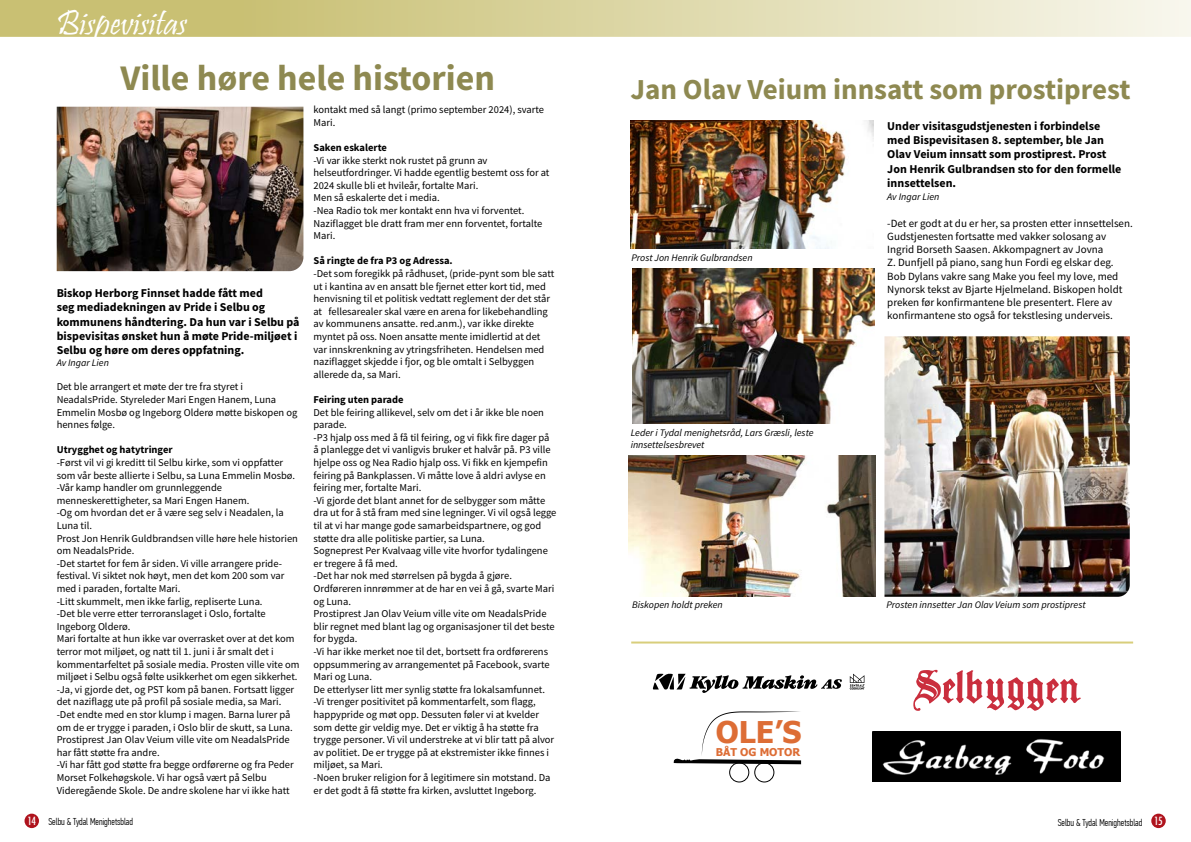
<style>
.page{position:relative;width:1191px;height:842px;background:#fff}
.page>*{position:absolute;margin:0;border:0;box-sizing:border-box;transform-origin:0 0}
.t1{font:700 36px "Source Sans Pro";color:#8e8951}
.t2{font:36px "Pristina";color:#fff}
.t3{font:700 29.9px "Tahoma";color:#dd6d35}
.t4{font:700 29px "Source Sans Pro";color:#8e8951}
.t5{font:700 12px/14.4px "Source Sans Pro";color:#000}
.t6{font:11px/13.2px "Source Sans Pro";color:#000}
.t7{font:700 10.8px "Tahoma";color:#dd6d35}
.t8{font:10.5px/12.6px "Source Sans Pro";color:#000}
.t9{font:700 10.5px "Source Sans Pro";color:#000}
.t10{font:italic 10px/12px "Source Sans Pro";color:#000}
.t11{font:300 10px "PF Din Text Comp Pro";color:#000}
.s1{font-family:"Futura";font-weight:500;font-stretch:condensed;font-size:11px;color:#fff}
</style>
<div class="page">
<div style="left:25px;top:814px;width:14px;height:14px;background:#af131d;border-radius:50%"></div>
<div style="left:1151px;top:814px;width:14px;height:14px;background:#af131d;border-radius:50%"></div>
<svg style="left:0;top:0;width:1191px;height:37px;background:#dbd6a4"></svg>
<img style="left:57px;top:107px;width:246px;height:164px">
<img style="left:630px;top:121px;width:244px;height:128px">
<img style="left:632px;top:268px;width:242px;height:155px">
<img style="left:884px;top:336px;width:245px;height:261px">
<img style="left:629px;top:455px;width:246px;height:142px">
<img style="left:872px;top:731px;width:249px;height:50px">
<svg style="left:913px;top:669px;width:168px;height:42px"></svg>
<svg style="left:653px;top:674px;width:189px;height:19px"></svg>
<svg style="left:849px;top:674px;width:15px;height:15px"></svg>
<svg style="left:673px;top:711px;width:128px;height:53px"></svg>
<div style="left:729px;top:762px;width:20px;height:20px;border:1px solid #010101;border-radius:50%"></div>
<div style="left:754px;top:762px;width:20px;height:20px;border:1px solid #010101;border-radius:50%"></div>
<hr style="left:631px;top:641px;width:502px;height:2px;background:#d8ce7b">
<h1 class="t2" style="left:56px;top:2px;width:132px">Bispevisitas</h1>
<h1 class="t1" style="left:120px;top:54px;width:376px">Ville høre hele historien</h1>
<p class="t5" style="left:57px;top:285px;width:244px">Biskop Herborg Finnset hadde fått med<br>seg mediadekningen av Pride i Selbu og kommunens håndtering. Da hun var i Selbu på bispevisitas ønsket hun å møte Pride-miljøet i Selbu og høre om deres oppfatning.</p>
<p class="t10" style="left:57px;top:357px;width:54px">Av Ingar Lien</p>
<p class="t8" style="left:57px;top:380px;width:242px">Det ble arrangert et møte der tre fra styret i NeadalsPride. Styreleder Mari Engen Hanem, Luna Emmelin Mosbø og Ingeborg Olderø møtte biskopen og hennes følge.</p>
<p class="t9" style="left:57px;top:443px;width:117px">Utrygghet og hatytringer</p>
<p class="t8" style="left:57px;top:456px;width:244px">-Først vil vi gi kreditt til Selbu kirke, som vi oppfatter som vår beste allierte i Selbu, sa Luna Emmelin Mosbø. -Vår kamp handler om grunnleggende menneskerettigheter, sa Mari Engen Hanem.<br>-Og om hvordan det er å være seg selv i Neadalen, la Luna til.<br>Prost Jon Henrik Guldbrandsen ville høre hele historien om NeadalsPride.<br>-Det startet for fem år siden. Vi ville arrangere pride&shy;festival. Vi siktet nok høyt, men det kom 200 som var med i paraden, fortalte Mari.<br>-Litt skummelt, men ikke farlig, repliserte Luna.<br>-Det ble verre etter terroranslaget i Oslo, fortalte Ingeborg Olderø.<br>Mari fortalte at hun ikke var overrasket over at det kom terror mot miljøet, og natt til 1. juni i år smalt det i kommentarfeltet på sosiale media. Prosten ville vite om miljøet i Selbu også følte usikkerhet om egen sikkerhet. -Ja, vi gjorde det, og PST kom på banen. Fortsatt ligger det naziflagg ute på profil på sosiale media, sa Mari. -Det endte med en stor klump i magen. Barna lurer på om de er trygge i paraden, i Oslo blir de skutt, sa Luna.<br>Prostiprest Jan Olav Veium ville vite om NeadalsPride har fått støtte fra andre.<br>-Vi har fått god støtte fra begge ordførerne og fra Peder Morset Folkehøgskole. Vi har også vært på Selbu Videregående Skole. De andre skolene har vi ikke hatt</p>
<p class="t8" style="left:313px;top:103px;width:232px">kontakt med så langt (primo september 2024), svarte<br>Mari.</p>
<p class="t9" style="left:313px;top:140px;width:75px">Saken eskalerte</p>
<p class="t8" style="left:313px;top:154px;width:237px">-Vi var ikke sterkt nok rustet på grunn av helseutfordringer. Vi hadde egentlig bestemt oss for at 2024 skulle bli et hvileår, fortalte Mari.<br>Men så eskalerte det i media.<br>-Nea Radio tok mer kontakt enn hva vi forventet.<br>Naziflagget ble dratt fram mer enn forventet, fortalte Mari.</p>
<p class="t9" style="left:313px;top:254px;width:141px">Så ringte de fra P3 og Adressa.</p>
<p class="t8" style="left:313px;top:267px;width:242px">-Det som foregikk på rådhuset, (pride-pynt som ble satt ut i kantina av en ansatt ble fjernet etter kort tid, med henvisning til et politisk vedtatt reglement der det står at fellesarealer skal være en arena for likebehandling av kommunens ansatte. red.anm.), var ikke direkte myntet på oss. Noen ansatte mente imidlertid at det var innskrenkning av ytringsfriheten. Hendelsen med naziflagget skjedde i fjor, og ble omtalt i Selbyggen allerede da, sa Mari.</p>
<p class="t9" style="left:313px;top:392px;width:92px">Feiring uten parade</p>
<p class="t8" style="left:313px;top:406px;width:244px">Det ble feiring allikevel, selv om det i år ikke ble noen parade.<br>-P3 hjalp oss med å få til feiring, og vi fikk fire dager på å planlegge det vi vanligvis bruker et halvår på. P3 ville hjelpe oss og Nea Radio hjalp oss. Vi fikk en kjempefin feiring på Bankplassen. Vi måtte love å aldri avlyse en feiring mer, fortalte Mari.<br>-Vi gjorde det blant annet for de selbygger som måtte dra ut for å stå fram med sine legninger. Vi vil også legge til at vi har mange gode samarbeidspartnere, og god støtte dra alle politiske partier, sa Luna.<br>Sogneprest Per Kvalvaag ville vite hvorfor tydalingene er tregere å få med.<br>-Det har nok med størrelsen på bygda å gjøre.<br>Ordføreren innrømmer at de har en vei å gå, svarte Mari og Luna.<br>Prostiprest Jan Olav Veium ville vite om NeadalsPride blir regnet med blant lag og organisasjoner til det beste for bygda.<br>-Vi har ikke merket noe til det, bortsett fra ordførerens oppsummering av arrangementet på Facebook, svarte Mari og Luna.<br>De etterlyser litt mer synlig støtte fra lokalsamfunnet. -Vi trenger positivitet på kommentarfelt, som flagg, happypride og møt opp. Dessuten føler vi at kvelder som dette gir veldig mye. Det er viktig å ha støtte fra trygge personer. Vi vil understreke at vi blir tatt på alvor av politiet. De er trygge på at ekstremister ikke finnes i miljøet, sa Mari.<br>-Noen bruker religion for å legitimere sin motstand. Da er det godt å få støtte fra kirken, avsluttet Ingeborg.</p>
<h3 class="t4" style="left:630px;top:70px;width:501px">Jan Olav Veium innsatt som prostiprest</h3>
<p class="t10" style="left:631px;top:252px;width:123px">Prost Jon Henrik Gulbrandsen</p>
<p class="t10" style="left:630px;top:426px;width:184px">Leder i Tydal menighetsråd, Lars Græsli, leste innsettelsesbrevet</p>
<p class="t5" style="left:887px;top:118px;width:236px">Under visitasgudstjenesten i forbindelse med Bispevisitasen 8. september, ble Jan Olav Veium innsatt som prostiprest. Prost Jon Henrik Gulbrandsen sto for den formelle innsettelsen.</p>
<p class="t10" style="left:887px;top:191px;width:54px">Av Ingar Lien</p>
<p class="t6" style="left:887px;top:216px;width:247px">-Det er godt at du er her, sa prosten etter innsettelsen.<br>Gudstjenesten fortsatte med vakker solosang av Ingrid Borseth Saasen. Akkompagnert av Jovna<br>Z. Dunfjell på piano, sang hun Fordi eg elskar deg.<br>Bob Dylans vakre sang Make you feel my love, med Nynorsk tekst av Bjarte Hjelmeland. Biskopen holdt preken før konfirmantene ble presentert. Flere av konfirmantene sto også for tekstlesing underveis.</p>
<p class="t10" style="left:632px;top:598px;width:92px">Biskopen holdt preken</p>
<p class="t10" style="left:886px;top:598px;width:201px">Prosten innsetter Jan Olav Veium som prostiprest</p>
<h2 class="t3" style="left:716px;top:711px;width:87px">OLE’S</h2>
<p class="t7" style="left:715px;top:745px;width:86px">BÅT OG MOTOR</p>
<p class="t11" style="left:27px;top:815px;width:107px"><span class="s1">14</span> Selbu &amp; Tydal Menighetsblad</p>
<p class="t11" style="left:1057px;top:817px;width:106px">Selbu &amp; Tydal Menighetsblad <span class="s1">15</span></p>
</div>
